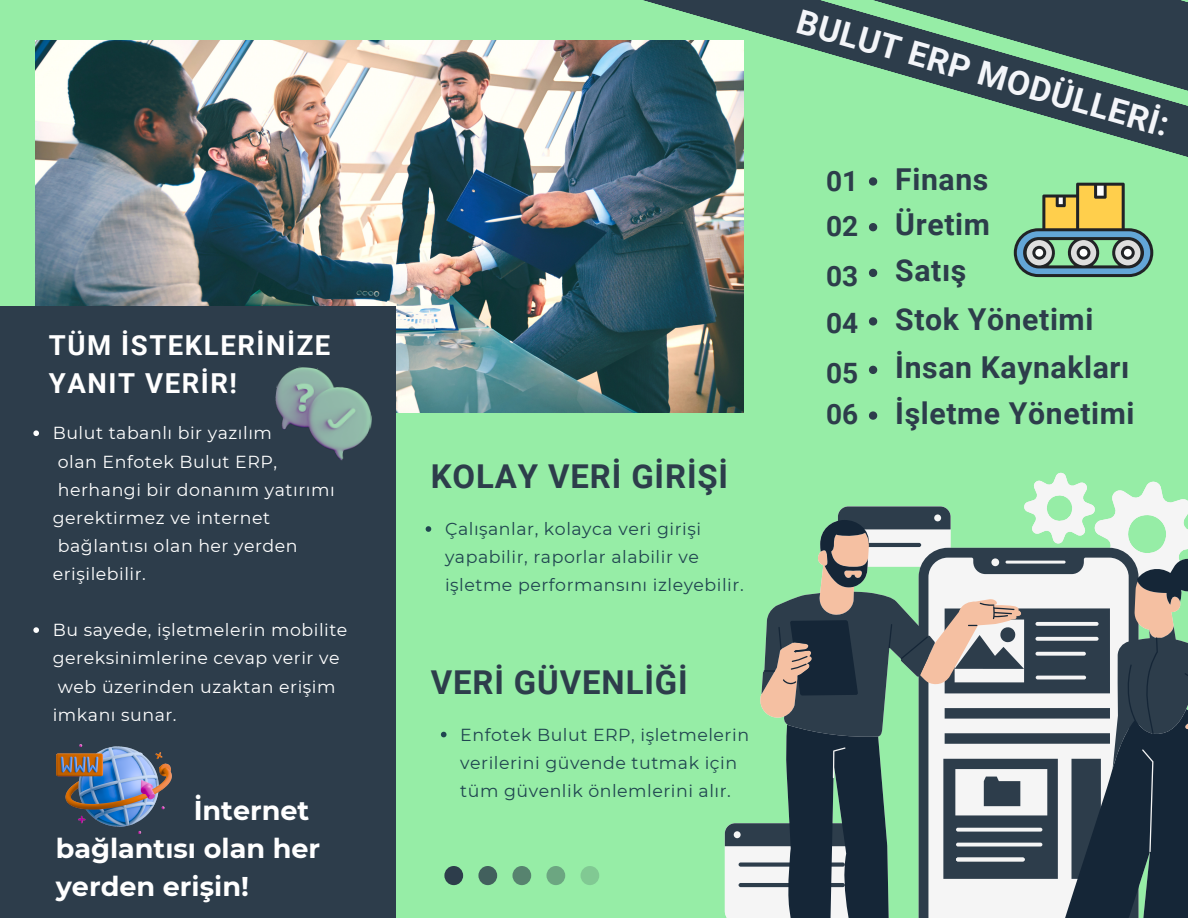
<style>
.page{position:relative;width:1188px;height:918px;background:#96eda6}
.page>*{position:absolute;margin:0;border:0;box-sizing:border-box;transform-origin:0 0}
.t1{font:700 33.45px "Roboto";color:#f3f5f9}
.t2{font:700 32.85px "Roboto";letter-spacing:.025em;color:#2d3d4b}
.t3{font:700 30.15px "Roboto";letter-spacing:.02em;color:#2d3d4b}
.t4{font:700 28.05px "Roboto";color:#2d3d4b}
.t5{font:700 27.6px "Roboto";letter-spacing:.055em;color:#fff}
.t6{font:700 27.15px/38.2px "Montserrat";color:#fff}
.t7{font:17.4px/28.2px "Montserrat";letter-spacing:.03em;color:#fff}
.t8{font:17.4px/28.2px "Montserrat";letter-spacing:.03em;color:#204550}
</style>
<div class="page">
<img style="left:35px;top:40px;width:709px;height:373px">
<div style="left:0;top:306px;width:396px;height:612px;background:#2d3d4b"></div>
<svg style="left:1024px;top:472px;width:164px;height:48px"></svg>
<svg style="left:725px;top:506px;width:414px;height:412px"></svg>
<svg style="left:758px;top:642px;width:3px;height:78px"></svg>
<svg style="left:764px;top:520px;width:424px;height:398px"></svg>
<svg style="left:511px;top:40px;width:613px;height:177px"></svg>
<svg style="left:557px;top:0;width:631px;height:164px"></svg>
<svg style="left:478px;top:866px;width:19px;height:19px"></svg>
<div style="left:512px;top:866px;width:19px;height:19px;background:#57836f;border-radius:50%"></div>
<div style="left:547px;top:866px;width:18px;height:19px;background:#6ca681;border-radius:50%"></div>
<div style="left:581px;top:866px;width:18px;height:19px;background:#81c993;border-radius:50%"></div>
<div style="left:444px;top:866px;width:19px;height:19px;background:#2d3d4b;border-radius:50%"></div>
<img style="left:57px;top:744px;width:114px;height:89px">
<img style="left:275px;top:367px;width:97px;height:94px">
<svg style="left:1014px;top:183px;width:139px;height:94px"></svg>
<svg style="left:33px;top:430px;width:6px;height:6px"></svg>
<svg style="left:33px;top:627px;width:6px;height:6px"></svg>
<svg style="left:426px;top:526px;width:5px;height:6px"></svg>
<svg style="left:441px;top:732px;width:6px;height:5px"></svg>
<svg style="left:869px;top:177px;width:8px;height:9px"></svg>
<svg style="left:869px;top:223px;width:8px;height:8px"></svg>
<svg style="left:869px;top:269px;width:8px;height:8px"></svg>
<svg style="left:869px;top:317px;width:8px;height:9px"></svg>
<svg style="left:869px;top:366px;width:8px;height:8px"></svg>
<svg style="left:869px;top:411px;width:8px;height:9px"></svg>
<p class="t5" style="left:49px;top:329px;width:283px">TÜM İSTEKLERİNİZE</p>
<p class="t5" style="left:49px;top:367px;width:190px">YANIT VERİR!</p>
<p class="t7" style="left:53px;top:419px;width:283px">Bulut tabanlı bir yazılım<br>olan Enfotek Bulut ERP, herhangi bi r donanım yatırımı gerekti rmez ve i nternet bağlantısı olan her yerden<br>erişi lebi li r.</p>
<p class="t7" style="left:53px;top:616px;width:296px">Bu sayede, işletmeleri n mobi lite gereksi ni mleri ne cevap veri r ve web üzeri nden uzaktan erişi m imkanı sunar.</p>
<p class="t6" style="left:194px;top:791px;width:117px">İnternet</p>
<p class="t6" style="left:56px;top:829px;width:266px">bağlantısı olan her yerden erişin!</p>
<p class="t2" style="left:431px;top:458px;width:299px">KOLAY VERİ GİRİŞİ</p>
<p class="t8" style="left:445px;top:515px;width:300px">Çalışanlar, kolayca veri gi rişi yapabilir, raporlar alabilir ve işletme performansını izleyebi li r.</p>
<p class="t2" style="left:431px;top:663px;width:258px">VERİ GÜVENLİĞİ</p>
<p class="t8" style="left:460px;top:720px;width:290px">Enfotek Bulut ERP, işletmeleri n veri leri ni güvende tutmak içi n tüm güvenlik önlemlerini alır.</p>
<p class="t1" style="left:803px;top:1px;width:387px;rotate:16deg">BULUT ERP MODÜLLERİ:</p>
<p class="t4" style="left:826px;top:165px;width:34px">01</p>
<p class="t4" style="left:826px;top:210px;width:34px">02</p>
<p class="t4" style="left:826px;top:260px;width:34px">03</p>
<p class="t4" style="left:826px;top:307px;width:34px">04</p>
<p class="t4" style="left:826px;top:357px;width:34px">05</p>
<p class="t4" style="left:826px;top:398px;width:34px">06</p>
<p class="t3" style="left:895px;top:162px;width:95px">Finans</p>
<p class="t3" style="left:895px;top:208px;width:96px">Üretim</p>
<p class="t3" style="left:895px;top:253px;width:73px">Satış</p>
<p class="t3" style="left:895px;top:302px;width:200px">Stok Yönetimi</p>
<p class="t3" style="left:895px;top:350px;width:236px">İnsan Kaynakları</p>
<p class="t3" style="left:895px;top:396px;width:241px">İşletme Yönetimi</p>
</div>
